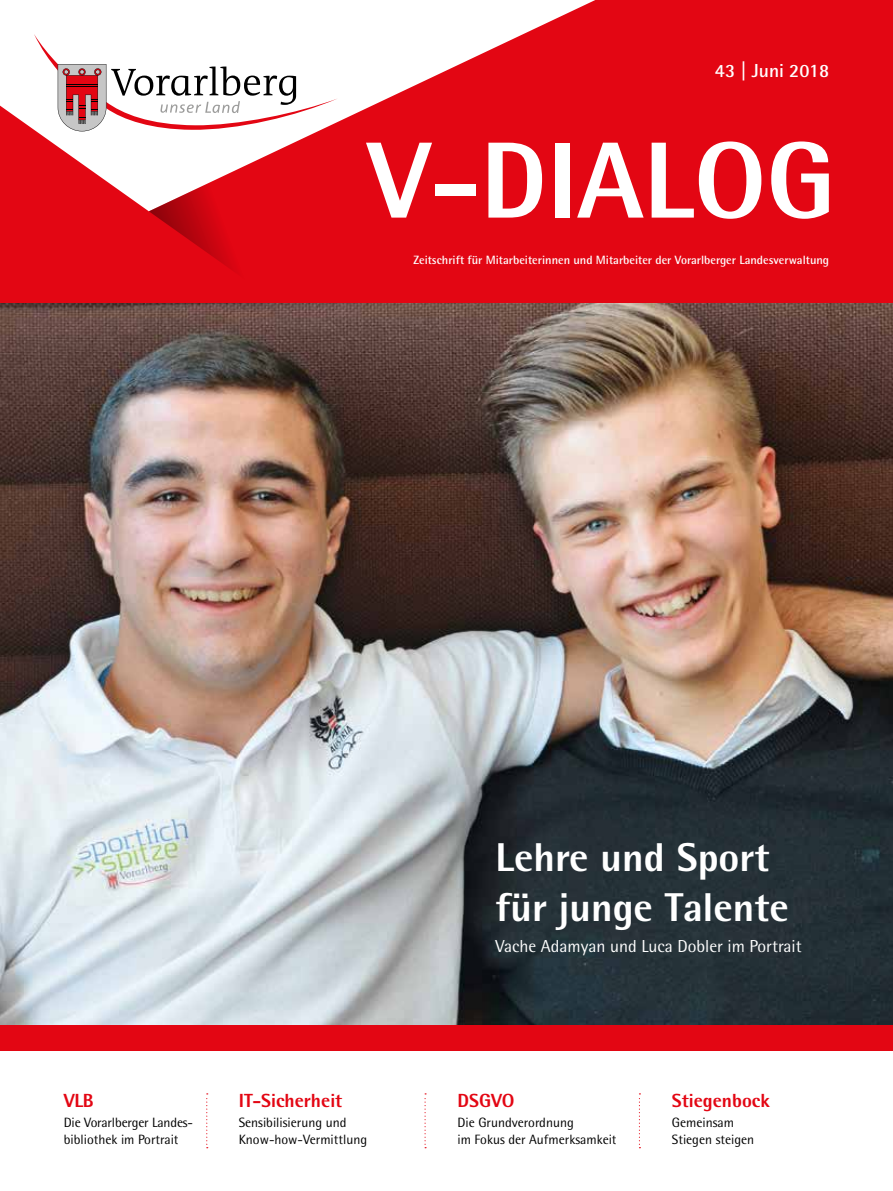
<style>
.page{position:relative;width:893px;height:1191px;background:#fff}
.page>*{position:absolute;margin:0;border:0;box-sizing:border-box;transform-origin:0 0}
.t1{font:800 108.6px "Rotis Semi Sans Pro";color:#fff}
.t2{font:800 40.2px/50.7px "Rotis Semi Sans Pro";color:#fff}
.t3{font:800 19.05px "Rotis Semi Sans Pro";color:#e30613}
.t4{font:700 18.9px "Rotis Semi Sans Pro";color:#fff}
.t5{font:17.4px "Rotis Semi Sans Pro";color:#fff}
.t6{font:13.5px/16.5px "Rotis Semi Sans Pro";color:#000}
.t7{font:700 12px "Rotis Semi Sans Pro";color:#fff}
</style>
<div class="page">
<img style="left:0;top:302px;width:893px;height:723px">
<svg style="left:206px;top:1093px;width:2px;height:55px"></svg>
<svg style="left:424px;top:1093px;width:2px;height:55px"></svg>
<svg style="left:639px;top:1093px;width:1px;height:55px"></svg>
<div style="left:0;top:1025px;width:893px;height:25px;background:#e30613"></div>
<div style="left:0;top:0;width:893px;height:302px;background:#e30613"></div>
<svg style="left:0;top:0;width:595px;height:211px"></svg>
<svg style="left:149px;top:141px;width:149px;height:131px"></svg>
<svg style="left:34px;top:34px;width:304px;height:97px;background:#e9dadb"></svg>
<h3 class="t4" style="left:715px;top:59px;width:116px">43 | Juni 2018</h3>
<h1 class="t1" style="left:368px;top:112px;width:468px">V-DIALOG</h1>
<p class="t7" style="left:413px;top:253px;width:417px">Zeitschrift für Mitarbeiterinnen und Mitarbeiter der Vorarlberger Landesverwaltung</p>
<h3 class="t3" style="left:64px;top:1088px;width:31px">VLB</h3>
<p class="t6" style="left:64px;top:1114px;width:131px">Die Vorarlberger Landes&shy;bibliothek im Portrait</p>
<h3 class="t3" style="left:239px;top:1088px;width:105px">IT-Sicherheit</h3>
<p class="t6" style="left:239px;top:1114px;width:130px">Sensibilisierung und<br>Know-how-Vermittlung</p>
<h2 class="t2" style="left:495px;top:831px;width:295px">Lehre und Sport für junge Talente</h2>
<p class="t5" style="left:495px;top:935px;width:308px">Vache Adamyan und Luca Dobler im Portrait</p>
<h3 class="t3" style="left:457px;top:1088px;width:59px">DSGVO</h3>
<p class="t6" style="left:457px;top:1114px;width:161px">Die Grundverordnung<br>im Fokus der Aufmerksamkeit</p>
<h3 class="t3" style="left:672px;top:1088px;width:100px">Stiegenbock</h3>
<p class="t6" style="left:672px;top:1114px;width:84px">Gemeinsam<br>Stiegen steigen</p>
</div>
